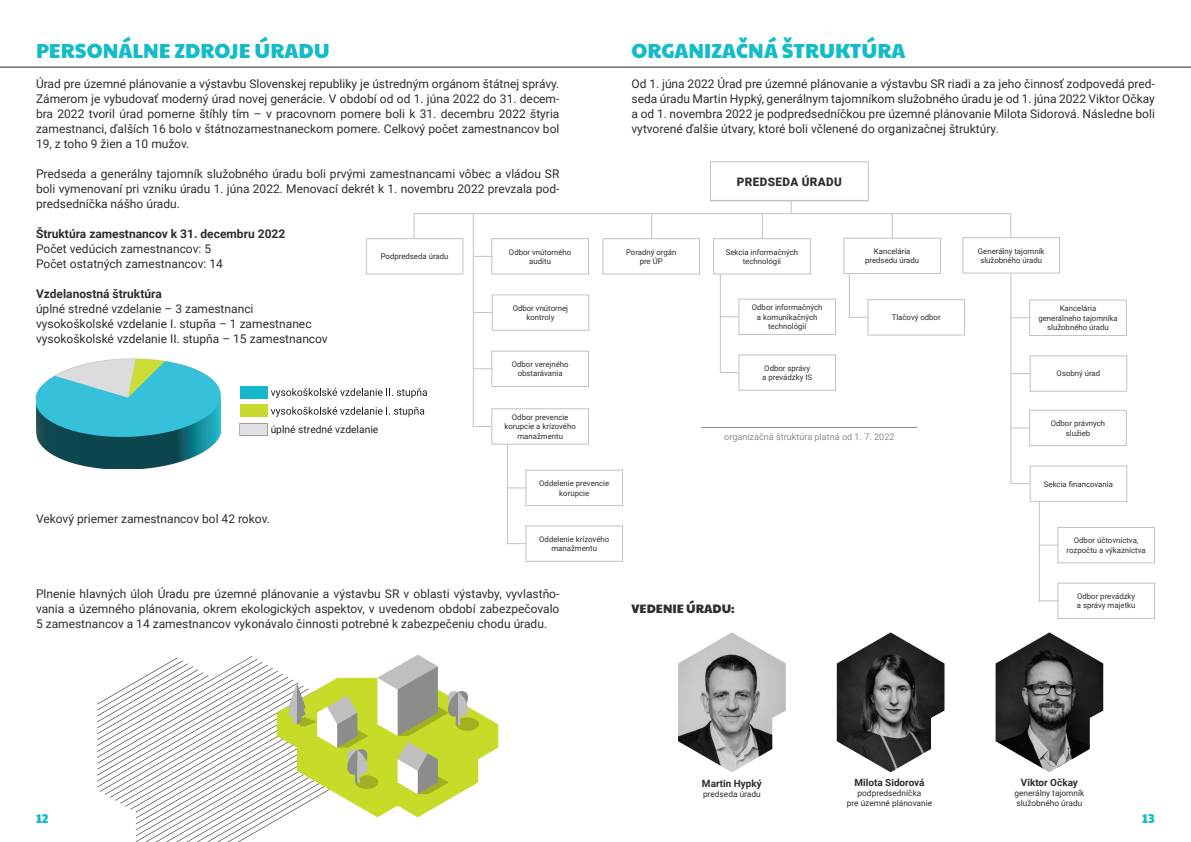
<style>
.page{position:relative;width:1191px;height:842px;background:#fff}
.page>*{position:absolute;margin:0;border:0;box-sizing:border-box;transform-origin:0 0}
.Nadpis_1{font:20px "Paytone One";color:#14bcc8}
.t1{font:13px "Paytone One";color:#14bcc7}
.Základný_text{font:12px/15px "Roboto";color:#2e2e2e;text-align:justify}
.Základný_text-2{font:700 12px "Roboto";color:#2e2e2e}
.t2{font:12px "Paytone One";color:#2e2e2e}
.t3{font:900 11.7px "Roboto";letter-spacing:.035em;color:#2e2e2e}
.t4{font:10.3px "Roboto";color:#231f20}
.t5{font:700 9.9px "Roboto";color:#2e2e2e}
.t6{font:9.1px "Roboto";color:#8d8d8e}
.t7{font:8.3px "Roboto";color:#2e2e2e}
.t8{font:7.8px/9.4px "Roboto";color:#2e2e2e;text-align:center}
</style>
<div class="page">
<img style="left:678px;top:632px;width:107px;height:140px">
<img style="left:836px;top:632px;width:108px;height:140px">
<img style="left:995px;top:632px;width:108px;height:140px">
<svg style="left:1010px;top:213px;width:1px;height:24px"></svg>
<div style="left:962px;top:237px;width:98px;height:37px;border:1px solid #bdc2cd"></div>
<div style="left:491px;top:294px;width:98px;height:37px;border:1px solid #bdc2cd"></div>
<hr style="left:1010px;top:273px;width:1px;height:211px;background:#bdc2cd">
<div style="left:1029px;top:300px;width:97px;height:36px;border:1px solid #bdc2cd"></div>
<svg style="left:1010px;top:317px;width:19px;height:1px"></svg>
<div style="left:1029px;top:355px;width:98px;height:37px;border:1px solid #bdc2cd"></div>
<svg style="left:1011px;top:373px;width:19px;height:1px"></svg>
<div style="left:1029px;top:410px;width:97px;height:36px;border:1px solid #bdc2cd"></div>
<svg style="left:1010px;top:427px;width:19px;height:1px"></svg>
<div style="left:1029px;top:465px;width:98px;height:37px;border:1px solid #bdc2cd"></div>
<svg style="left:1011px;top:483px;width:19px;height:1px"></svg>
<hr style="left:1038px;top:502px;width:1px;height:99px;background:#bdc2cd">
<div style="left:1057px;top:527px;width:98px;height:36px;border:1px solid #bdc2cd"></div>
<svg style="left:1038px;top:545px;width:20px;height:1px"></svg>
<div style="left:1057px;top:583px;width:98px;height:36px;border:1px solid #bdc2cd"></div>
<svg style="left:1038px;top:600px;width:20px;height:1px"></svg>
<hr style="left:473px;top:214px;width:1px;height:212px;background:#bdc2cd">
<hr style="left:414px;top:213px;width:596px;height:1px;background:#bdc2cd">
<div style="left:710px;top:161px;width:158px;height:40px;border:1px solid #bdc2cd"></div>
<svg style="left:413px;top:213px;width:1px;height:25px"></svg>
<svg style="left:762px;top:214px;width:1px;height:24px"></svg>
<svg style="left:891px;top:214px;width:1px;height:24px"></svg>
<div style="left:366px;top:238px;width:97px;height:37px;border:1px solid #bdc2cd"></div>
<div style="left:713px;top:238px;width:97px;height:37px;border:1px solid #bdc2cd"></div>
<div style="left:843px;top:238px;width:98px;height:36px;border:1px solid #bdc2cd"></div>
<hr style="left:720px;top:275px;width:1px;height:97px;background:#bdc2cd">
<div style="left:738px;top:299px;width:98px;height:36px;border:1px solid #bdc2cd"></div>
<svg style="left:721px;top:316px;width:18px;height:1px"></svg>
<div style="left:738px;top:354px;width:98px;height:37px;border:1px solid #bdc2cd"></div>
<svg style="left:720px;top:372px;width:19px;height:1px"></svg>
<hr style="left:849px;top:274px;width:1px;height:43px;background:#bdc2cd">
<div style="left:867px;top:299px;width:98px;height:36px;border:1px solid #bdc2cd"></div>
<svg style="left:849px;top:317px;width:19px;height:1px"></svg>
<div style="left:491px;top:351px;width:98px;height:36px;border:1px solid #bdc2cd"></div>
<svg style="left:474px;top:368px;width:18px;height:1px"></svg>
<div style="left:491px;top:238px;width:98px;height:37px;border:1px solid #bdc2cd"></div>
<svg style="left:474px;top:256px;width:18px;height:1px"></svg>
<svg style="left:474px;top:312px;width:18px;height:1px"></svg>
<div style="left:491px;top:408px;width:98px;height:37px;border:1px solid #bdc2cd"></div>
<svg style="left:473px;top:426px;width:19px;height:1px"></svg>
<hr style="left:507px;top:445px;width:1px;height:99px;background:#bdc2cd">
<div style="left:525px;top:470px;width:98px;height:36px;border:1px solid #bdc2cd"></div>
<svg style="left:508px;top:487px;width:18px;height:1px"></svg>
<div style="left:525px;top:525px;width:98px;height:37px;border:1px solid #bdc2cd"></div>
<svg style="left:508px;top:543px;width:18px;height:1px"></svg>
<svg style="left:790px;top:201px;width:1px;height:12px"></svg>
<svg style="left:651px;top:214px;width:1px;height:24px"></svg>
<div style="left:602px;top:238px;width:98px;height:37px;border:1px solid #bdc2cd"></div>
<hr style="left:701px;top:427px;width:216px;height:1px;background:#8e8e8d">
<img style="left:36px;top:358px;width:185px;height:110px">
<svg style="left:240px;top:423px;width:27px;height:13px"></svg>
<div style="left:240px;top:404px;width:27px;height:13px;background:#c8da2e"></div>
<div style="left:240px;top:386px;width:27px;height:12px;background:#16b7c9"></div>
<svg style="left:271px;top:388px;width:156px;height:10px"></svg>
<svg style="left:271px;top:407px;width:153px;height:10px"></svg>
<hr style="left:0;top:67px;width:1191px;height:1px;background:#231f20">
<svg style="left:97px;top:655px;width:401px;height:187px"></svg>
<p class="Nadpis_1" style="left:36px;top:33px;width:295px">PERSONÁLNE ZDROJE ÚRADU</p>
<p class="Základný_text" style="left:36px;top:76px;width:525px">Úrad pre územné plánovanie a výstavbu Slovenskej republiky je ústredným orgánom štátnej správy.<br>Zámerom je vybudovať moderný úrad novej generácie. V období od od 1. júna 2022 do 31. decem&shy;bra 2022 tvoril úrad pomerne štíhly tím – v pracovnom pomere boli k 31. decembru 2022 štyria zamestnanci, ďalších 16 bolo v štátnozamestnaneckom pomere. Celkový počet zamestnancov bol 19, z toho 9 žien a 10 mužov.</p>
<p class="Základný_text" style="left:36px;top:166px;width:525px">Predseda a generálny tajomník služobného úradu boli prvými zamestnancami vôbec a vládou SR boli vymenovaní pri vzniku úradu 1. júna 2022. Menovací dekrét k 1. novembru 2022 prevzala pod&shy;predsedníčka nášho úradu.</p>
<p class="Základný_text-2" style="left:36px;top:226px;width:251px">Štruktúra zamestnancov k 31. decembru 2022</p>
<p class="Základný_text" style="left:36px;top:241px;width:177px">Počet vedúcich zamestnancov: 5</p>
<p class="Základný_text" style="left:36px;top:256px;width:188px">Počet ostatných zamestnancov: 14</p>
<p class="Základný_text-2" style="left:36px;top:286px;width:127px">Vzdelanostná štruktúra</p>
<p class="Základný_text" style="left:36px;top:301px;width:219px">úplné stredné vzdelanie – 3 zamestnanci</p>
<p class="Základný_text" style="left:36px;top:316px;width:277px">vysokoškolské vzdelanie I. stupňa – 1 zamestnanec</p>
<p class="Základný_text" style="left:36px;top:331px;width:293px">vysokoškolské vzdelanie II. stupňa – 15 zamestnancov</p>
<p class="t8" style="left:509px;top:247px;width:64px">Odbor vnútorného</p>
<p class="t8" style="left:529px;top:256px;width:23px">auditu</p>
<p class="t8" style="left:381px;top:251px;width:69px">Podpredseda úradu</p>
<p class="t8" style="left:513px;top:303px;width:57px">Odbor vnútornej</p>
<p class="t8" style="left:526px;top:312px;width:29px">kontroly</p>
<p class="t4" style="left:271px;top:422px;width:109px">úplné stredné vzdelanie</p>
<p class="Základný_text" style="left:36px;top:511px;width:235px">Vekový priemer zamestnancov bol 42 rokov.</p>
<p class="t8" style="left:512px;top:359px;width:58px">Odbor verejného</p>
<p class="t8" style="left:518px;top:369px;width:46px">obstarávania</p>
<p class="t8" style="left:512px;top:412px;width:58px">Odbor prevencie</p>
<p class="t8" style="left:504px;top:422px;width:73px">korupcie a krízového</p>
<p class="t8" style="left:517px;top:431px;width:47px">manažmentu</p>
<p class="t8" style="left:539px;top:478px;width:71px">Oddelenie prevencie</p>
<p class="t8" style="left:559px;top:488px;width:31px">korupcie</p>
<p class="t8" style="left:539px;top:534px;width:71px">Oddelenie krízového</p>
<p class="t8" style="left:551px;top:543px;width:47px">manažmentu</p>
<p class="Základný_text" style="left:36px;top:586px;width:525px">Plnenie hlavných úloh Úradu pre územné plánovanie a výstavbu SR v oblasti výstavby, vyvlastňo&shy;vania a územného plánovania, okrem ekologických aspektov, v uvedenom období zabezpečovalo 5 zamestnancov a 14 zamestnancov vykonávalo činnosti potrebné k zabezpečeniu chodu úradu.</p>
<p class="Nadpis_1" style="left:631px;top:33px;width:275px">ORGANIZAČNÁ ŠTRUKTÚRA</p>
<p class="Základný_text" style="left:631px;top:76px;width:525px">Od 1. júna 2022 Úrad pre územné plánovanie a výstavbu SR riadi a za jeho činnosť zodpovedá pred&shy;seda úradu Martin Hypký, generálnym tajomníkom služobného úradu je od 1. júna 2022 Viktor Očkay a od 1. novembra 2022 je podpredsedníčkou pre územné plánovanie Milota Sidorová. Následne boli vytvorené ďalšie útvary, ktoré boli včlenené do organizačnej štruktúry.</p>
<p class="t8" style="left:626px;top:247px;width:52px">Poradný orgán</p>
<p class="t8" style="left:639px;top:256px;width:25px">pre ÚP</p>
<p class="t3" style="left:736px;top:173px;width:107px">PREDSEDA ÚRADU</p>
<p class="t8" style="left:726px;top:247px;width:74px">Sekcia informačných</p>
<p class="t8" style="left:742px;top:256px;width:40px">technológií</p>
<p class="t8" style="left:752px;top:303px;width:72px">Odbor informačných a komunikačných</p>
<p class="t8" style="left:768px;top:321px;width:40px">technológií</p>
<p class="t8" style="left:762px;top:363px;width:51px;text-align:left">Odbor správy a prevádzky IS</p>
<p class="t8" style="left:874px;top:246px;width:38px">Kancelária</p>
<p class="t8" style="left:865px;top:256px;width:56px">predsedu úradu</p>
<p class="t8" style="left:891px;top:312px;width:51px">Tlačový odbor</p>
<p class="t6" style="left:724px;top:431px;width:172px">organizačná štruktúra platná od 1. 7. 2022</p>
<p class="t2" style="left:631px;top:598px;width:105px">VEDENIE ÚRADU:</p>
<p class="t8" style="left:978px;top:246px;width:68px">Generálny tajomník</p>
<p class="t8" style="left:980px;top:255px;width:63px">služobného úradu</p>
<p class="t8" style="left:1059px;top:304px;width:38px">Kancelária</p>
<p class="t8" style="left:1038px;top:313px;width:81px">generálneho tajomníka</p>
<p class="t8" style="left:1047px;top:322px;width:63px">služobného úradu</p>
<p class="t8" style="left:1056px;top:369px;width:45px">Osobný úrad</p>
<p class="t8" style="left:1050px;top:418px;width:56px">Odbor právnych</p>
<p class="t8" style="left:1065px;top:428px;width:26px">služieb</p>
<p class="t8" style="left:1044px;top:479px;width:70px">Sekcia financovania</p>
<p class="t8" style="left:1073px;top:536px;width:66px">Odbor účtovníctva,</p>
<p class="t8" style="left:1066px;top:545px;width:81px">rozpočtu a výkazníctva</p>
<p class="t8" style="left:1077px;top:591px;width:60px">Odbor prevádzky</p>
<p class="t8" style="left:1076px;top:601px;width:60px">a správy majetku</p>
<p class="t5" style="left:702px;top:776px;width:61px">Martin Hypký</p>
<p class="t7" style="left:703px;top:788px;width:59px">predseda úradu</p>
<p class="t5" style="left:854px;top:775px;width:72px">Milota Sidorová</p>
<p class="t7" style="left:857px;top:787px;width:65px">podpredsedníčka</p>
<p class="t7" style="left:846px;top:797px;width:87px">pre územné plánovanie</p>
<p class="t5" style="left:1021px;top:775px;width:59px">Viktor Očkay</p>
<p class="t7" style="left:1014px;top:787px;width:72px">generálny tajomník</p>
<p class="t7" style="left:1016px;top:797px;width:67px">služobného úradu</p>
<p class="t1" style="left:36px;top:807px;width:14px">12</p>
<p class="t1" style="left:1142px;top:807px;width:14px">13</p>
</div>
